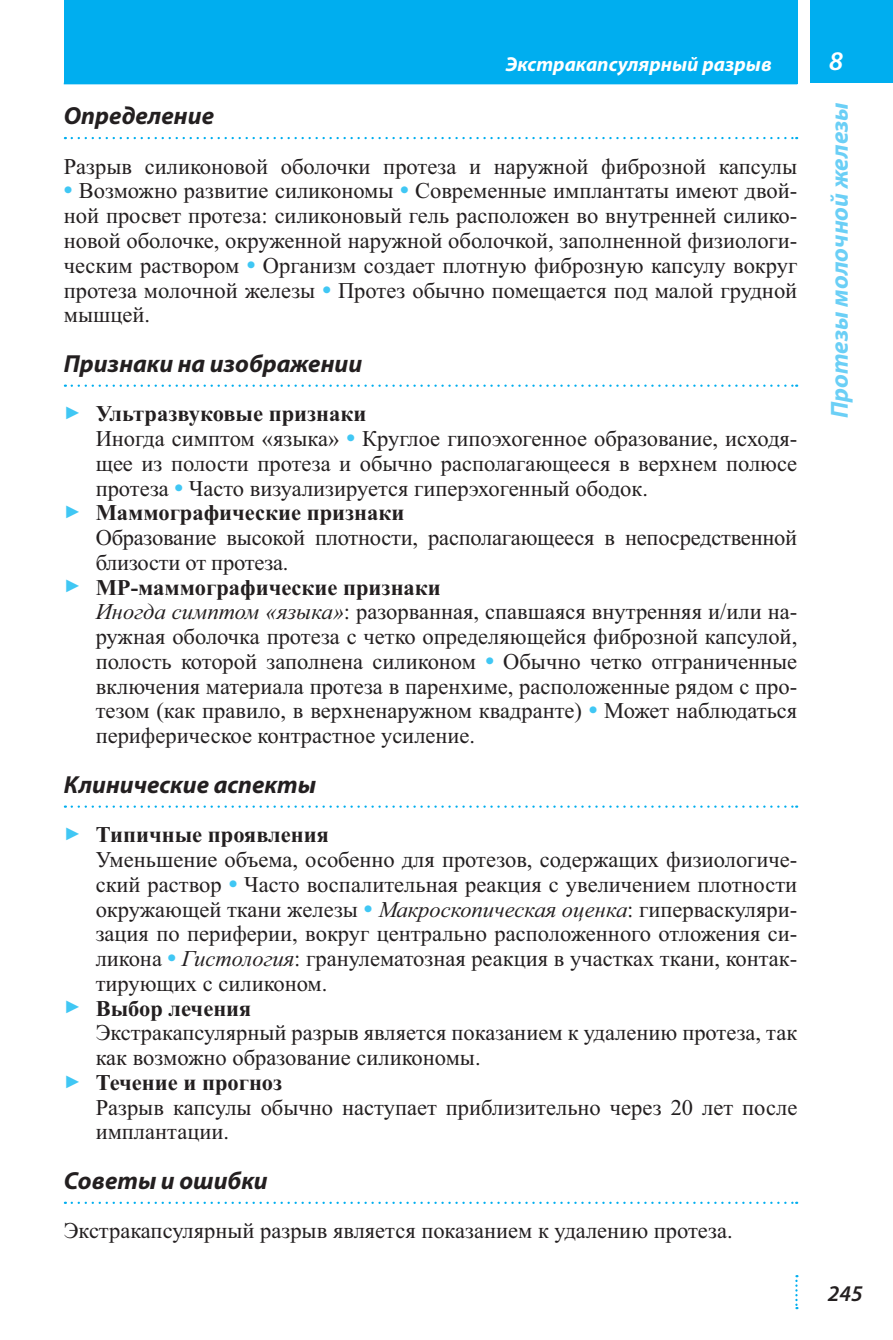
<style>
.page{position:relative;width:893px;height:1340px;background:#fff}
.page>*{position:absolute;margin:0;border:0;box-sizing:border-box;transform-origin:0 0}
.t1{font:italic 600 27px "Myriad Pro";color:#fff}
.t2{font:italic 700 24.75px "Myriad Pro";color:#231f20}
.t3{font:italic 700 24.75px "Myriad Pro";color:#6bcff6}
.t4{font:22.5px/24.8px "Times New Roman";color:#231f20;text-align:justify}
.t5{font:700 22.5px "Times New Roman";color:#231f20}
.t6{font:italic 600 22.5px "Myriad Pro";color:#231f20}
.t7{font:italic 700 20.25px "Myriad Pro";color:#fff}
.s1{font-weight:700;font-size:24.75px;color:#40c7f4}
.s2{font-size:18px;color:#40c7f4}
.s3{font-style:italic}
</style>
<div class="page">
<div style="left:810px;top:0;width:83px;height:83px;background:#00aeef"></div>
<svg style="left:795px;top:1275px;width:3px;height:34px"></svg>
<div style="left:64px;top:0;width:733px;height:84px;background:#00aeef"></div>
<svg style="left:72px;top:137px;width:725px;height:2px"></svg>
<svg style="left:72px;top:384px;width:725px;height:3px"></svg>
<svg style="left:72px;top:805px;width:725px;height:2px"></svg>
<svg style="left:72px;top:1201px;width:725px;height:2px"></svg>
<p class="t7" style="left:506px;top:56px;width:267px">Экстракапсулярный разрыв</p>
<p class="t2" style="left:64px;top:106px;width:152px">Определение</p>
<p class="t4" style="left:64px;top:156px;width:735px">Разрыв силиконовой оболочки протеза и наружной фиброзной капсулы</p>
<p class="t4" style="left:64px;top:181px;width:735px"><span class="s1">•</span> Возможно развитие силикономы <span class="s1">•</span> Современные имплантаты имеют двой&shy;ной просвет протеза: силиконовый гель расположен во внутренней силико&shy;новой оболочке, окруженной наружной оболочкой, заполненной физиологи&shy;ческим раствором <span class="s1">•</span> Организм создает плотную фиброзную капсулу вокруг протеза молочной железы <span class="s1">•</span> Протез обычно помещается под малой грудной мышцей.</p>
<p class="t2" style="left:64px;top:354px;width:300px">Признаки на изображении</p>
<p class="t5" style="left:64px;top:400px;width:304px"><span class="s2">►</span> Ультразвуковые признаки</p>
<p class="t4" style="left:96px;top:428px;width:703px">Иногда симптом «языка» <span class="s1">•</span> Круглое гипоэхогенное образование, исходя-</p>
<p class="t4" style="left:96px;top:453px;width:703px">щее из полости протеза и обычно располагающееся в верхнем полюсе</p>
<p class="t4" style="left:96px;top:478px;width:554px">протеза <span class="s1">•</span> Часто визуализируется гиперэхогенный ободок.</p>
<p class="t5" style="left:64px;top:499px;width:342px"><span class="s2">►</span> Маммографические признаки</p>
<p class="t4" style="left:96px;top:527px;width:703px">Образование высокой плотности, располагающееся в непосредственной</p>
<p class="t4" style="left:96px;top:552px;width:194px">близости от протеза.</p>
<p class="t5" style="left:64px;top:573px;width:378px"><span class="s2">►</span> МР-маммографические признаки</p>
<p class="t4" style="left:96px;top:601px;width:703px"><span class="s3">Иногда симптом «языка»</span>: разорванная, спавшаяся внутренняя и/или на-</p>
<p class="t4" style="left:96px;top:626px;width:703px">ружная оболочка протеза с четко определяющейся фиброзной капсулой,</p>
<p class="t4" style="left:96px;top:651px;width:703px">полость которой заполнена силиконом <span class="s1">•</span> Обычно четко отграниченные</p>
<p class="t4" style="left:96px;top:676px;width:703px">включения материала протеза в паренхиме, расположенные рядом с про-</p>
<p class="t4" style="left:96px;top:700px;width:703px">тезом (как правило, в верхненаружном квадранте) <span class="s1">•</span> Может наблюдаться</p>
<p class="t4" style="left:96px;top:725px;width:381px">периферическое контрастное усиление.</p>
<p class="t2" style="left:64px;top:775px;width:254px">Клинические аспекты</p>
<p class="t5" style="left:64px;top:821px;width:267px"><span class="s2">►</span> Типичные проявления</p>
<p class="t4" style="left:96px;top:849px;width:703px">Уменьшение объема, особенно для протезов, содержащих физиологиче-</p>
<p class="t4" style="left:96px;top:874px;width:703px">ский раствор <span class="s1">•</span> Часто воспалительная реакция с увеличением плотности</p>
<p class="t4" style="left:96px;top:898px;width:703px">окружающей ткани железы <span class="s1">•</span> <span class="s3">Макроскопическая оценка</span>: гиперваскуляри-</p>
<p class="t4" style="left:96px;top:923px;width:703px">зация по периферии, вокруг центрально расположенного отложения си-</p>
<p class="t4" style="left:96px;top:948px;width:703px">ликона <span class="s1">•</span> <span class="s3">Гистология</span>: гранулематозная реакция в участках ткани, контак-</p>
<p class="t4" style="left:96px;top:973px;width:233px">тирующих с силиконом.</p>
<p class="t5" style="left:64px;top:994px;width:189px"><span class="s2">►</span> Выбор лечения</p>
<p class="t4" style="left:96px;top:1022px;width:703px">Экстракапсулярный разрыв является показанием к удалению протеза, так</p>
<p class="t4" style="left:96px;top:1047px;width:386px">как возможно образование силикономы.</p>
<p class="t5" style="left:64px;top:1068px;width:220px"><span class="s2">►</span> Течение и прогноз</p>
<p class="t4" style="left:96px;top:1096px;width:703px">Разрыв капсулы обычно наступает приблизительно через 20 лет после</p>
<p class="t4" style="left:96px;top:1121px;width:135px">имплантации.</p>
<p class="t2" style="left:64px;top:1171px;width:205px">Советы и ошибки</p>
<p class="t4" style="left:64px;top:1220px;width:670px">Экстракапсулярный разрыв является показанием к удалению протеза.</p>
<p class="t1" style="left:829px;top:45px;width:16px">8</p>
<p class="t3" style="left:830px;top:418px;width:318px;rotate:-90deg">Протезы молочной железы</p>
<p class="t6" style="left:828px;top:1279px;width:37px">245</p>
</div>
